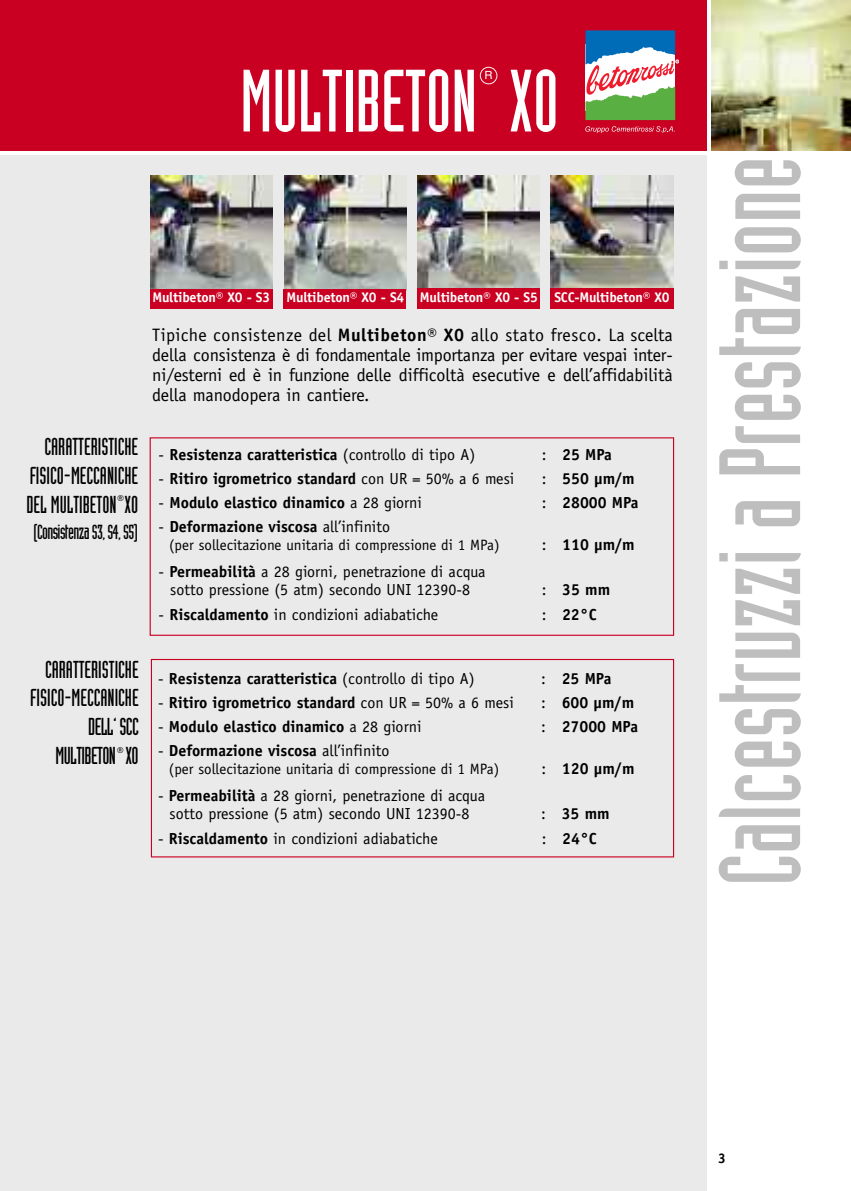
<style>
.page{position:relative;width:851px;height:1191px;background:#fff}
.page>*{position:absolute;margin:0;border:0;box-sizing:border-box;transform-origin:0 0}
.t1{font:113.2px "Industria Solid";color:#bebebe}
.t2{font:86.4px "Industria Solid";color:#fff}
.t3{font:24px/28.8px "Industria Solid";color:#000;text-align:justify}
.t4{font:20px "Industria Solid";letter-spacing:-.03em;color:#000}
.t5{font:18px/20px "Officina Sans";color:#000;text-align:justify}
.t6{font:700 16px "Officina Sans";color:#000}
.t7{font:16px/18px "Officina Sans";color:#000;text-align:center}
.t8{font:15px "Officina Sans";color:#000}
.t9{font:700 14px "Officina Sans";letter-spacing:-.015em;color:#fff}
.t10{font:700 14px "Officina Sans";color:#000}
.t11{font:12.8px "Officina Sans";color:#000}
.t12{font:11.4px "Helvetica";color:#fff}
.s1{font-weight:700}
.s2{font-weight:400}
</style>
<div class="page">
<div style="left:0;top:155px;width:706px;height:1036px;background:#eaeaea"></div>
<div style="left:151px;top:659px;width:523px;height:198px;border:1px solid #c90021"></div>
<div style="left:0;top:0;width:706px;height:150px;background:#c90021"></div>
<img style="left:151px;top:176px;width:121px;height:113px">
<img style="left:284px;top:176px;width:122px;height:113px">
<img style="left:417px;top:176px;width:122px;height:112px">
<img style="left:550px;top:176px;width:123px;height:112px">
<div style="left:150px;top:437px;width:524px;height:199px;border:1px solid #c90021"></div>
<div style="left:151px;top:289px;width:122px;height:20px;background:#c90021"></div>
<div style="left:284px;top:289px;width:122px;height:20px;background:#c90021"></div>
<div style="left:417px;top:288px;width:122px;height:21px;background:#c90021"></div>
<div style="left:550px;top:288px;width:123px;height:21px;background:#c90021"></div>
<img style="left:711px;top:0;width:139px;height:151px">
<div style="left:479px;top:67px;width:18px;height:17px;border:2px solid #fff;border-radius:50%"></div>
<svg style="left:585px;top:30px;width:93px;height:90px;background:#8fa79f"></svg>
<svg style="left:585px;top:126px;width:89px;height:7px"></svg>
<h2 class="t2" style="left:240px;top:70px;width:320px">MULTIBETON XO</h2>
<p class="t12" style="left:484px;top:71px;width:10px">R</p>
<h3 class="t3" style="left:27px;top:434px;width:113px;text-indent:18px">CARATTERISTICHE FISICO-MECCANICHE DEL MULTIBETON X0</h3>
<p class="t4" style="left:33px;top:525px;width:106px">(ConsistenzaS3,S4,S5)</p>
<p class="t11" style="left:117px;top:495px;width:9px">®</p>
<p class="t9" style="left:152px;top:292px;width:518px">Multibeton® X0 - S3 Multibeton® X0 - S4 Multibeton® X0 - S5 SCC-Multibeton® X0</p>
<p class="t5" style="left:152px;top:327px;width:522px">Tipiche consistenze del <span class="s1">Multibeton® X0</span> allo stato fresco. La scelta della consistenza è di fondamentale importanza per evitare vespai inter&shy;ni/esterni ed è in funzione delle difficoltà esecutive e dell’affidabilità della manodopera in cantiere.</p>
<p class="t6" style="left:158px;top:449px;width:318px"><span class="s2">-</span> Resistenza caratteristica <span class="s2">(controllo di tipo A)</span></p>
<p class="t6" style="left:541px;top:449px;width:72px"><span class="s2">:</span> 25 MPa</p>
<p class="t6" style="left:158px;top:473px;width:357px"><span class="s2">-</span> Ritiro igrometrico standard <span class="s2">con UR = 50% a 6 mesi</span></p>
<p class="t6" style="left:541px;top:473px;width:94px"><span class="s2">:</span> 550 µm/m</p>
<p class="t6" style="left:158px;top:497px;width:265px"><span class="s2">-</span> Modulo elastico dinamico <span class="s2">a 28 giorni</span></p>
<p class="t6" style="left:541px;top:497px;width:98px"><span class="s2">:</span> 28000 MPa</p>
<p class="t6" style="left:158px;top:521px;width:233px"><span class="s2">-</span> Deformazione viscosa <span class="s2">all’infinito</span></p>
<p class="t8" style="left:169px;top:539px;width:332px">(per sollecitazione unitaria di compressione di 1 MPa)</p>
<p class="t6" style="left:542px;top:539px;width:94px"><span class="s2">:</span> 110 µm/m</p>
<p class="t7" style="left:158px;top:564px;width:328px">- <span class="s1">Permeabilità</span> a 28 giorni, penetrazione di acqua sotto pressione (5 atm) secondo UNI 12390-8</p>
<p class="t6" style="left:541px;top:583px;width:70px"><span class="s2">:</span> 35 mm</p>
<p class="t7" style="left:158px;top:607px;width:281px">- <span class="s1">Riscaldamento</span> in condizioni adiabatiche</p>
<p class="t6" style="left:541px;top:609px;width:57px"><span class="s2">:</span> 22°C</p>
<h3 class="t3" style="left:30px;top:656px;width:110px;text-align:right">CARATTERISTICHE<br>FISICO-MECCANICHE<br>DELL’SCC<br>MULTIBETON X0</h3>
<p class="t11" style="left:117px;top:746px;width:9px">®</p>
<p class="t6" style="left:158px;top:672px;width:318px"><span class="s2">-</span> Resistenza caratteristica <span class="s2">(controllo di tipo A)</span></p>
<p class="t6" style="left:541px;top:672px;width:72px"><span class="s2">:</span> 25 MPa</p>
<p class="t6" style="left:158px;top:696px;width:357px"><span class="s2">-</span> Ritiro igrometrico standard <span class="s2">con UR = 50% a 6 mesi</span></p>
<p class="t6" style="left:541px;top:696px;width:94px"><span class="s2">:</span> 600 µm/m</p>
<p class="t6" style="left:158px;top:720px;width:265px"><span class="s2">-</span> Modulo elastico dinamico <span class="s2">a 28 giorni</span></p>
<p class="t6" style="left:541px;top:720px;width:98px"><span class="s2">:</span> 27000 MPa</p>
<p class="t6" style="left:158px;top:744px;width:233px"><span class="s2">-</span> Deformazione viscosa <span class="s2">all’infinito</span></p>
<p class="t8" style="left:169px;top:763px;width:332px">(per sollecitazione unitaria di compressione di 1 MPa)</p>
<p class="t6" style="left:541px;top:762px;width:94px"><span class="s2">:</span> 120 µm/m</p>
<p class="t7" style="left:158px;top:788px;width:328px">- <span class="s1">Permeabilità</span> a 28 giorni, penetrazione di acqua sotto pressione (5 atm) secondo UNI 12390-8</p>
<p class="t6" style="left:541px;top:807px;width:70px"><span class="s2">:</span> 35 mm</p>
<p class="t7" style="left:158px;top:831px;width:281px">- <span class="s1">Riscaldamento</span> in condizioni adiabatiche</p>
<p class="t6" style="left:542px;top:833px;width:57px"><span class="s2">:</span> 24°C</p>
<h1 class="t1" style="left:719px;top:886px;width:731px;rotate:-90deg">Calcestruzzi a Prestazione</h1>
<p class="t10" style="left:718px;top:1152px;width:9px">3</p>
</div>
